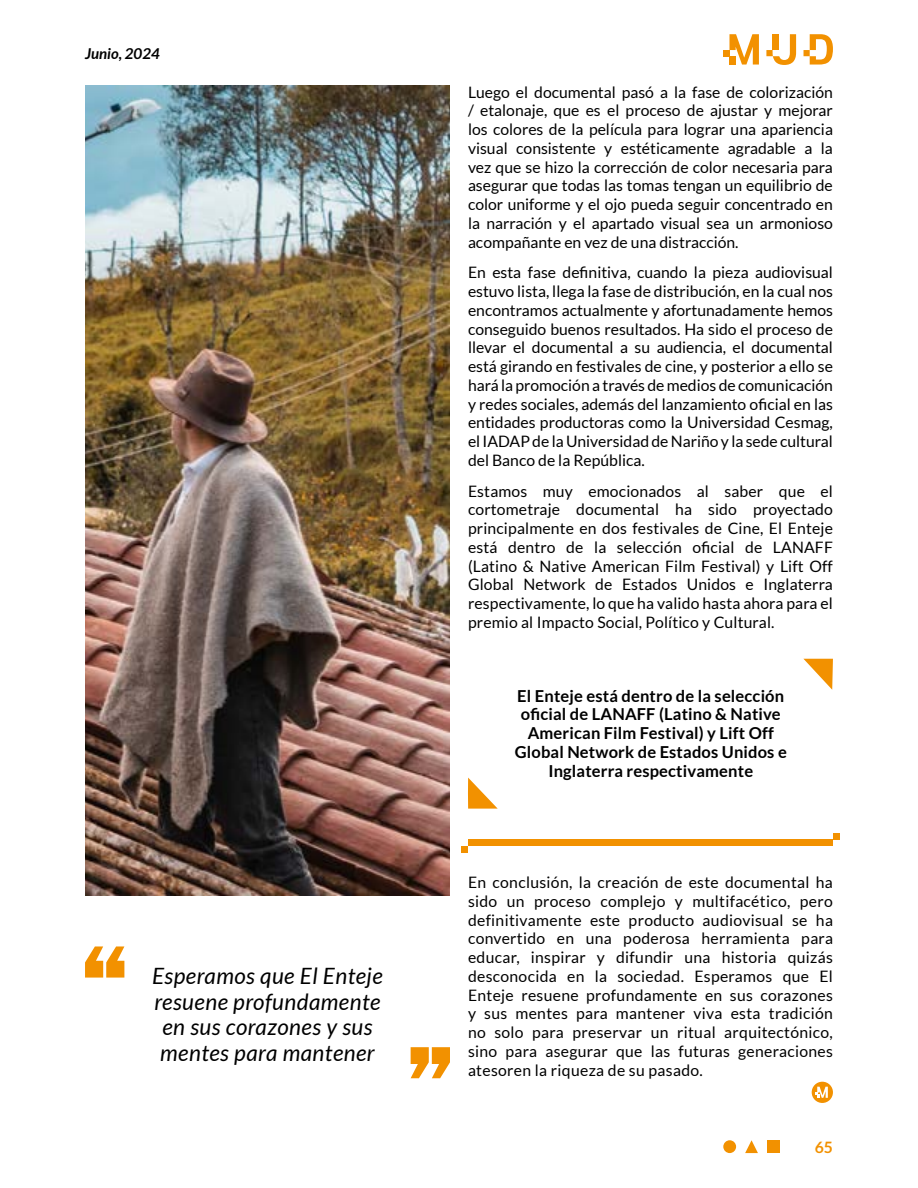
<style>
.page{position:relative;width:918px;height:1188px;background:#fff}
.page>*{position:absolute;margin:0;border:0;box-sizing:border-box;transform-origin:0 0}
.t1{font:italic 22.5px/25.5px "Lato";letter-spacing:.02em;color:#000;text-align:center}
.t2{font:700 16.5px/18.8px "Lato";letter-spacing:.01em;color:#000;text-align:center}
.t3{font:15.75px/18.8px "Lato";color:#000;text-align:justify}
.t4{font:700 15.75px "Lato";color:#f29100}
.t5{font:italic 700 15px "Lato";color:#000}
</style>
<div class="page">
<img style="left:85px;top:85px;width:365px;height:810px">
<svg style="left:468px;top:778px;width:30px;height:31px"></svg>
<svg style="left:803px;top:659px;width:30px;height:31px"></svg>
<div style="left:461px;top:846px;width:7px;height:7px;background:#f29100"></div>
<div style="left:833px;top:833px;width:7px;height:6px;background:#f29100"></div>
<div style="left:468px;top:839px;width:365px;height:7px;background:#f29100"></div>
<svg style="left:85px;top:946px;width:39px;height:32px"></svg>
<svg style="left:411px;top:1047px;width:39px;height:31px"></svg>
<div style="left:812px;top:1082px;width:21px;height:21px;background:#f29100;border-radius:50%"></div>
<svg style="left:815px;top:1087px;width:13px;height:11px"></svg>
<svg style="left:723px;top:34px;width:36px;height:31px"></svg>
<svg style="left:804px;top:34px;width:29px;height:31px"></svg>
<svg style="left:766px;top:34px;width:30px;height:31px"></svg>
<div style="left:773px;top:34px;width:6px;height:16px;background:#f29100"></div>
<div style="left:767px;top:1140px;width:13px;height:13px;background:#f29100"></div>
<div style="left:723px;top:1140px;width:13px;height:13px;background:#f29100;border-radius:50%"></div>
<svg style="left:745px;top:1140px;width:13px;height:13px"></svg>
<p class="t5" style="left:85px;top:45px;width:76px">Junio, 2024</p>
<h1 class="t1" style="left:152px;top:964px;width:232px">Esperamos que El Enteje resuene profundamente en sus corazones y sus mentes para mantener</h1>
<p class="t3" style="left:468px;top:83px;width:367px">Luego el documental pasó a la fase de colorización / etalonaje, que es el proceso de ajustar y mejorar los colores de la película para lograr una apariencia visual consistente y estéticamente agradable a la vez que se hizo la corrección de color necesaria para asegurar que todas las tomas tengan un equilibrio de color uniforme y el ojo pueda seguir concentrado en la narración y el apartado visual sea un armonioso acompañante en vez de una distracción.</p>
<p class="t3" style="left:468px;top:263px;width:367px">En esta fase definitiva, cuando la pieza audiovisual estuvo lista, llega la fase de distribución, en la cual nos encontramos actualmente y afortunadamente hemos conseguido buenos resultados. Ha sido el proceso de llevar el documental a su audiencia, el documental está girando en festivales de cine, y posterior a ello se hará la promoción a través de medios de comunicación y redes sociales, además del lanzamiento oficial en las entidades productoras como la Universidad Cesmag, el IADAP de la Universidad de Nariño y la sede cultural del Banco de la República.</p>
<p class="t3" style="left:468px;top:481px;width:366px">Estamos muy emocionados al saber que el cortometraje documental ha sido proyectado principalmente en dos festivales de Cine, El Enteje está dentro de la selección oficial de LANAFF (Latino &amp; Native American Film Festival) y Lift Off Global Network de Estados Unidos e Inglaterra respectivamente, lo que ha valido hasta ahora para el premio al Impacto Social, Político y Cultural.</p>
<p class="t2" style="left:515px;top:686px;width:274px">El Enteje está dentro de la selección oficial de LANAFF (Latino &amp; Native American Film Festival) y Lift Off Global Network de Estados Unidos e Inglaterra respectivamente</p>
<p class="t3" style="left:468px;top:873px;width:366px">En conclusión, la creación de este documental ha sido un proceso complejo y multifacético, pero definitivamente este producto audiovisual se ha convertido en una poderosa herramienta para educar, inspirar y difundir una historia quizás desconocida en la sociedad. Esperamos que El Enteje resuene profundamente en sus corazones y sus mentes para mantener viva esta tradición no solo para preservar un ritual arquitectónico, sino para asegurar que las futuras generaciones atesoren la riqueza de su pasado.</p>
<p class="t4" style="left:815px;top:1138px;width:20px">65</p>
</div>
